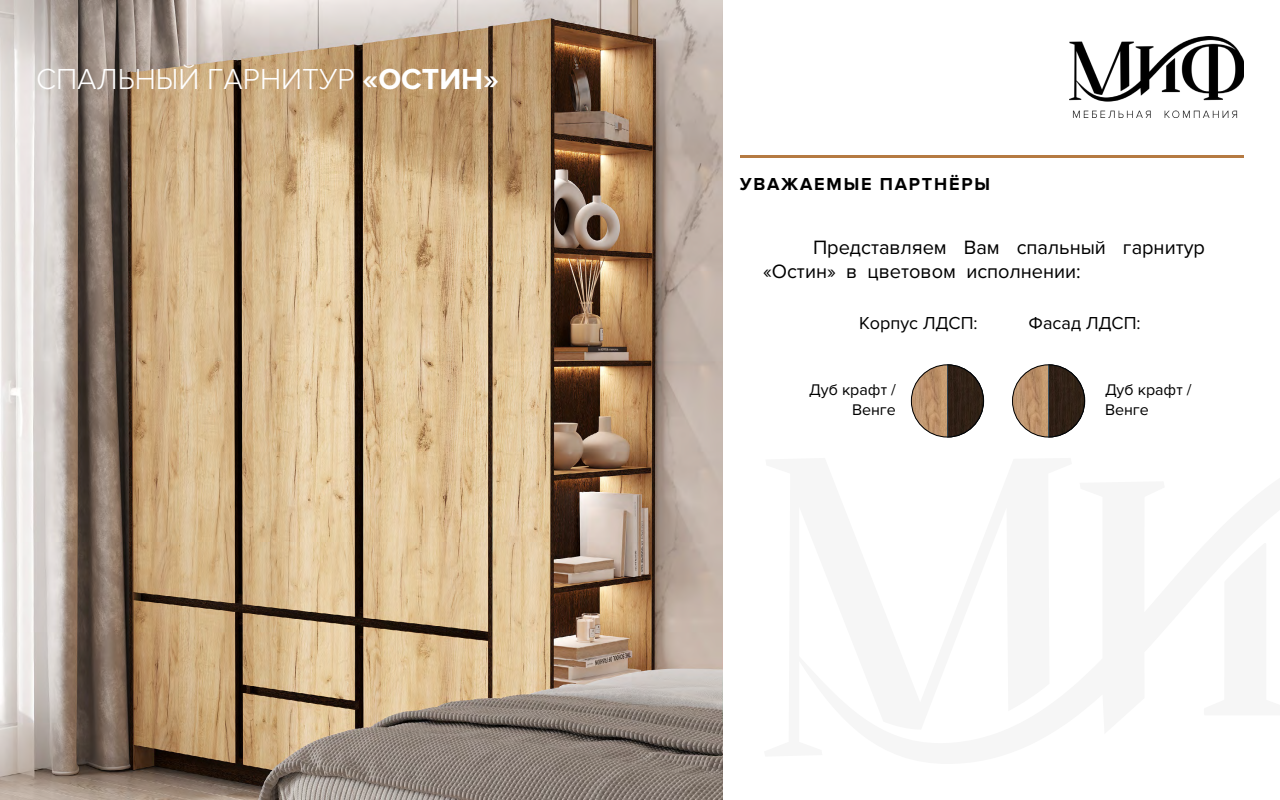
<style>
.page{position:relative;width:1280px;height:800px;background:#fff}
.page>*{position:absolute;margin:0;border:0;box-sizing:border-box;transform-origin:0 0}
.t1{font:300 30px "Proxima Nova";color:#fff}
.t2{font:20px/24px "Proxima Nova";color:#000}
.t3{font:18px "Proxima Nova";color:#000}
.t4{font:700 18px "Proxima Nova";letter-spacing:.1em;color:#000}
.t5{font:16px/19.2px "Proxima Nova";color:#000;text-align:right}
.s1{font-weight:700}
</style>
<div class="page">
<img style="left:911px;top:365px;width:73px;height:72px;border-radius:36px">
<img style="left:0;top:0;width:723px;height:800px">
<img style="left:1069px;top:36px;width:175px;height:81px">
<hr style="left:740px;top:155px;width:504px;height:3px;background:#b57a42">
<svg style="left:947px;top:364px;width:37px;height:74px"></svg>
<img style="left:1013px;top:365px;width:72px;height:72px;border-radius:36px">
<svg style="left:1048px;top:364px;width:37px;height:74px"></svg>
<h1 class="t1" style="left:36px;top:61px;width:464px">СПАЛЬНЫЙ ГАРНИТУР <span class="s1">«ОСТИН»</span></h1>
<p class="t4" style="left:740px;top:174px;width:252px">УВАЖАЕМЫЕ ПАРТНЁРЫ</p>
<p class="t2" style="left:763px;top:235px;width:444px;text-indent:50px">Представляем Вам спальный гарнитур «Остин» в цветовом исполнении:</p>
<p class="t3" style="left:859px;top:313px;width:120px">Корпус ЛДСП:</p>
<p class="t3" style="left:1029px;top:313px;width:114px">Фасад ЛДСП:</p>
<p class="t5" style="left:809px;top:381px;width:88px">Дуб крафт /<br>Венге</p>
<p class="t5" style="left:1105px;top:381px;width:88px;text-align:left">Дуб крафт /<br>Венге</p>
</div>
